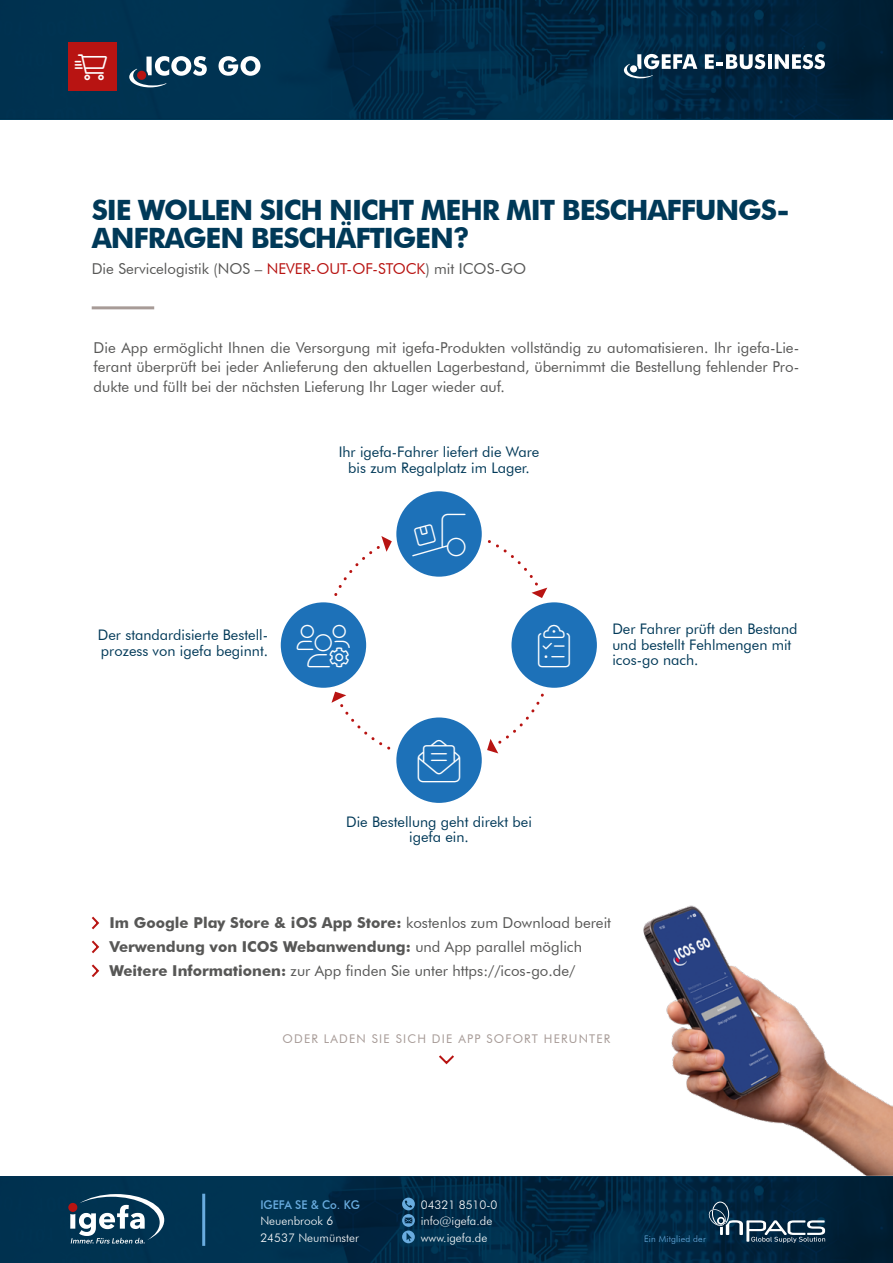
<style>
.page{position:relative;width:893px;height:1263px;background:#fff}
.page>*{position:absolute;margin:0;border:0;box-sizing:border-box;transform-origin:0 0}
.t1{font:700 28.05px/28.7px "Futura BT";letter-spacing:-.04em;color:#003958}
.t2{font:15px/19.5px "Futura BT";color:#575756;text-align:justify}
.t3{font:700 15px "Futura BT";color:#575756}
.t4{font:14.55px/15.8px "Futura BT";color:#003958;text-align:center}
.t5{font:300 12px/16.5px "Futura BT";color:#fff}
.t6{font:12px "Futura BT";letter-spacing:.1em;color:#a79b97}
.t7{font:500 12px "Futura BT";color:#69acdf;scale:.95 1}
.t8{font:300 9px "Futura BT";letter-spacing:.02em;color:#69acdf}
.s1{color:#b81412}
.s2{font-weight:400}
.s3{font-weight:700}
</style>
<div class="page">
<img style="left:0;top:0;width:893px;height:119px">
<svg style="left:624px;top:54px;width:73px;height:24px"></svg>
<div style="left:630px;top:65px;width:7px;height:7px;background:#fff;border-radius:50%"></div>
<svg style="left:705px;top:54px;width:60px;height:15px"></svg>
<svg style="left:767px;top:54px;width:4px;height:15px"></svg>
<svg style="left:775px;top:54px;width:50px;height:15px"></svg>
<div style="left:69px;top:42px;width:48px;height:48px;background:#b81412"></div>
<img style="left:0;top:1176px;width:893px;height:87px">
<hr style="left:202px;top:1194px;width:3px;height:52px;background:#69acdf">
<svg style="left:708px;top:1201px;width:117px;height:42px;background:#2b495f"></svg>
<svg style="left:68px;top:1203px;width:9px;height:9px"></svg>
<svg style="left:70px;top:1194px;width:94px;height:49px"></svg>
<svg style="left:402px;top:1197px;width:13px;height:46px"></svg>
<svg style="left:129px;top:56px;width:78px;height:31px"></svg>
<svg style="left:219px;top:56px;width:41px;height:20px"></svg>
<div style="left:137px;top:71px;width:9px;height:9px;background:#b81412;border-radius:50%"></div>
<hr style="left:92px;top:306px;width:62px;height:3px;background:#a79b97">
<svg style="left:91px;top:916px;width:8px;height:14px"></svg>
<svg style="left:91px;top:940px;width:9px;height:14px"></svg>
<svg style="left:91px;top:964px;width:9px;height:13px"></svg>
<div style="left:394px;top:489px;width:90px;height:90px;background:#1d71b8;border-radius:50%"></div>
<div style="left:391px;top:486px;width:96px;height:96px;border:5px solid #fff;border-radius:50%"></div>
<div style="left:394px;top:715px;width:90px;height:90px;background:#1d71b8;border-radius:50%"></div>
<div style="left:391px;top:712px;width:96px;height:96px;border:5px solid #fff;border-radius:50%"></div>
<div style="left:509px;top:600px;width:90px;height:90px;background:#1d71b8;border-radius:50%"></div>
<div style="left:506px;top:597px;width:96px;height:96px;border:5px solid #fff;border-radius:50%"></div>
<svg style="left:278px;top:600px;width:91px;height:90px"></svg>
<div style="left:276px;top:597px;width:95px;height:96px;border:5px solid #fff;border-radius:50%"></div>
<img style="left:643px;top:905px;width:250px;height:271px">
<svg style="left:439px;top:1055px;width:15px;height:10px"></svg>
<svg style="left:297px;top:514px;width:273px;height:268px"></svg>
<p class="t1" style="left:92px;top:195px;width:699px">SIE WOLLEN SICH NICHT MEHR MIT BESCHAFFUNGS-<br>ANFRAGEN BESCHÄFTIGEN?</p>
<p class="t2" style="left:92px;top:259px;width:436px">Die Servicelogistik (NOS – <span class="s1">NEVER-OUT-OF-STOCK</span>) mit ICOS-GO</p>
<p class="t2" style="left:94px;top:337px;width:707px">Die App ermöglicht Ihnen die Versorgung mit igefa-Produkten vollständig zu automatisieren. Ihr igefa-Lie&shy;ferant überprüft bei jeder Anlieferung den aktuellen Lagerbestand, übernimmt die Bestellung fehlender Pro&shy;dukte und füllt bei der nächsten Lieferung Ihr Lager wieder auf.</p>
<p class="t4" style="left:98px;top:627px;width:172px;text-align:left">Der standardisierte Bestell&shy;prozess von igefa beginnt.</p>
<p class="t4" style="left:339px;top:444px;width:202px">Ihr igefa-Fahrer liefert die Ware bis zum Regalplatz im Lager.</p>
<p class="t4" style="left:346px;top:813px;width:187px">Die Bestellung geht direkt bei igefa ein.</p>
<p class="t4" style="left:612px;top:621px;width:187px;text-align:left">Der Fahrer prüft den Bestand und bestellt Fehlmengen mit icos-go nach.</p>
<p class="t3" style="left:109px;top:914px;width:503px">Im Google Play Store &amp; iOS App Store: <span class="s2">kostenlos zum Download bereit</span></p>
<p class="t3" style="left:109px;top:938px;width:474px">Verwendung von ICOS Webanwendung: <span class="s2">und App parallel möglich</span></p>
<p class="t2" style="left:109px;top:961px;width:468px"><span class="s3">Weitere Informationen:</span> zur App finden Sie unter https://icos-go.de/</p>
<p class="t6" style="left:283px;top:1031px;width:329px">ODER LADEN SIE SICH DIE APP SOFORT HERUNTER</p>
<p class="t7" style="left:260px;top:1197px;width:106px">IGEFA SE &amp; Co. KG</p>
<p class="t5" style="left:260px;top:1213px;width:100px">Neuenbrook 6<br>24537 Neumünster</p>
<p class="t5" style="left:421px;top:1196px;width:78px">04321 8510-0 info@igefa.de www.igefa.de</p>
<p class="t8" style="left:644px;top:1233px;width:63px">Ein Mitglied der</p>
</div>
